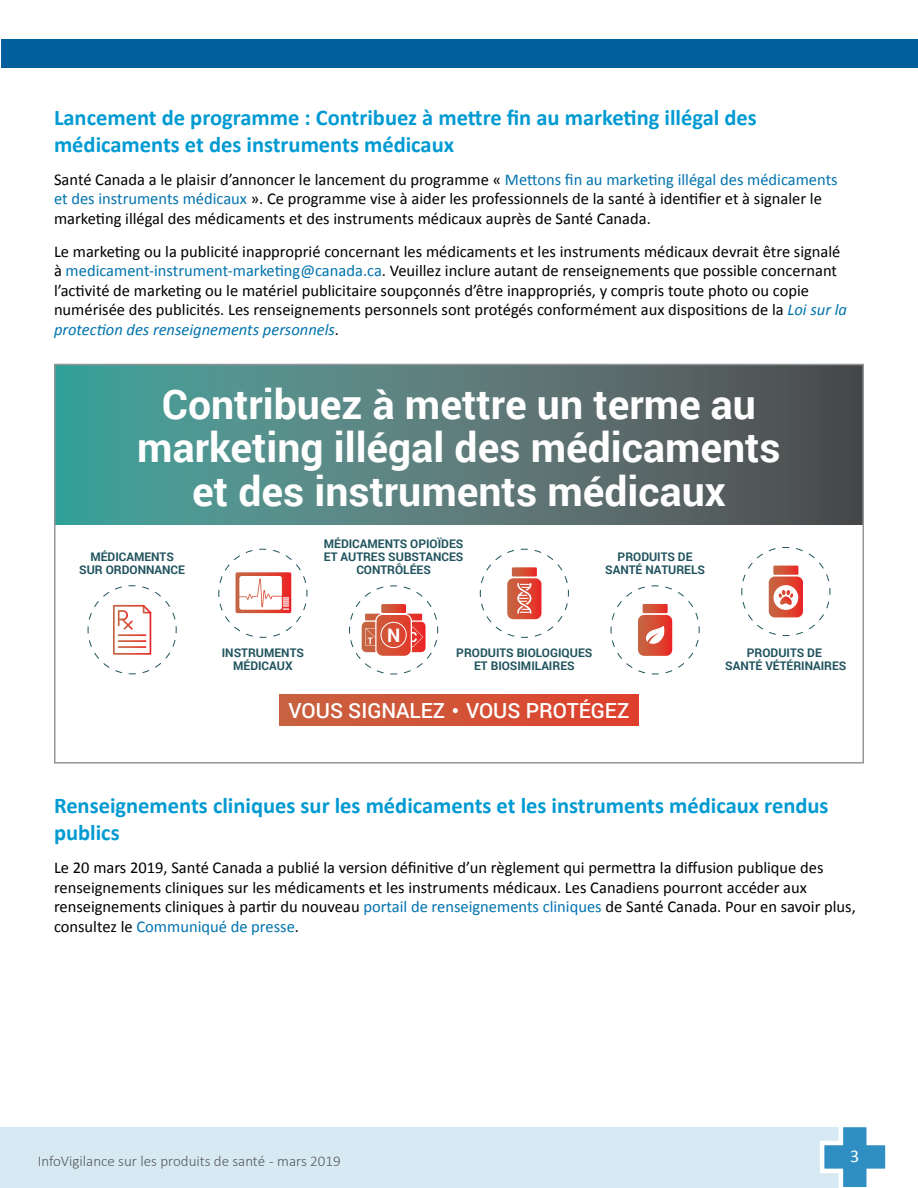
<style>
.page{position:relative;width:918px;height:1188px;background:#fff}
.page>*{position:absolute;margin:0;border:0;box-sizing:border-box;transform-origin:0 0}
.t1{font:700 40.95px/43.7px "Roboto";color:#fff;text-align:center}
.t2{font:700 22.5px/27px "Calibri";color:#009ad3}
.t3{font:500 20.85px "Roboto";color:#fff}
.t4{font:700 18.75px "Roboto";color:#fff}
.t5{font:18px "Calibri";color:#fff}
.t6{font:16.5px/19.5px "Calibri";color:#000}
.t7{font:300 15px "Calibri";color:#58595b}
.t8{font:700 11.85px/13.2px "Roboto";color:#20535e;text-align:center}
.s1{color:#0073ae}
.s2{font-style:italic;color:#0073ae}
</style>
<div class="page">
<div style="left:1px;top:1127px;width:854px;height:61px;background:#d7eaf3"></div>
<hr style="left:0;top:1127px;width:1px;height:61px;background:#d7eaf3">
<svg style="left:820px;top:1127px;width:66px;height:61px"></svg>
<div style="left:1px;top:39px;width:917px;height:29px;background:#005f9c"></div>
<svg style="left:87px;top:585px;width:90px;height:90px"></svg>
<svg style="left:57px;top:367px;width:804px;height:158px;background:#537a78"></svg>
<svg style="left:610px;top:585px;width:90px;height:90px"></svg>
<svg style="left:741px;top:546px;width:90px;height:91px"></svg>
<svg style="left:479px;top:548px;width:90px;height:90px"></svg>
<svg style="left:218px;top:548px;width:90px;height:90px"></svg>
<div style="left:279px;top:694px;width:359px;height:31px;background:linear-gradient(to right,#c76340,#df412d)"></div>
<svg style="left:453px;top:708px;width:5px;height:5px"></svg>
<svg style="left:349px;top:585px;width:90px;height:90px"></svg>
<div style="left:54px;top:364px;width:810px;height:400px;border:2px solid #939598"></div>
<h2 class="t2" style="left:54px;top:104px;width:704px">Lancement de programme : Contribuez à mettre fin au marketing illégal des médicaments et des instruments médicaux</h2>
<p class="t6" style="left:54px;top:170px;width:785px">Santé Canada a le plaisir d’annoncer le lancement du programme « <span class="s1">Mettons fin au marketing illégal des médicaments et des instruments médicaux</span> ». Ce programme vise à aider les professionnels de la santé à identifier et à signaler le marketing illégal des médicaments et des instruments médicaux auprès de Santé Canada.</p>
<p class="t6" style="left:54px;top:242px;width:795px">Le marketing ou la publicité inapproprié concernant les médicaments et les instruments médicaux devrait être signalé à <span class="s1">medicament-instrument-marketing@canada.ca</span>. Veuillez inclure autant de renseignements que possible concernant l’activité de marketing ou le matériel publicitaire soupçonnés d’être inappropriés, y compris toute photo ou copie numérisée des publicités. Les renseignements personnels sont protégés conformément aux dispositions de la <span class="s2">Loi sur la protection des renseignements personnels</span>.</p>
<h1 class="t1" style="left:137px;top:381px;width:645px">Contribuez à mettre un terme au marketing illégal des médicaments et des instruments médicaux</h1>
<p class="t8" style="left:324px;top:537px;width:141px">MÉDICAMENTS OPIOÏDES<br>ET AUTRES SUBSTANCES<br>CONTRÔLÉES</p>
<p class="t8" style="left:79px;top:550px;width:107px">MÉDICAMENTS<br>SUR ORDONNANCE</p>
<p class="t8" style="left:605px;top:549px;width:101px">PRODUITS DE<br>SANTÉ NATURELS</p>
<p class="t4" style="left:387px;top:622px;width:15px">N</p>
<p class="t8" style="left:222px;top:646px;width:84px">INSTRUMENTS<br>MÉDICAUX</p>
<p class="t3" style="left:289px;top:696px;width:342px">VOUS SIGNALEZ VOUS PROTÉGEZ</p>
<p class="t8" style="left:456px;top:646px;width:138px">PRODUITS BIOLOGIQUES<br>ET BIOSIMILAIRES</p>
<p class="t8" style="left:725px;top:646px;width:123px">PRODUITS DE<br>SANTÉ VÉTÉRINAIRES</p>
<h2 class="t2" style="left:54px;top:792px;width:776px">Renseignements cliniques sur les médicaments et les instruments médicaux rendus publics</h2>
<p class="t6" style="left:54px;top:858px;width:803px">Le 20 mars 2019, Santé Canada a publié la version définitive d’un règlement qui permettra la diffusion publique des renseignements cliniques sur les médicaments et les instruments médicaux. Les Canadiens pourront accéder aux renseignements cliniques à partir du nouveau <span class="s1">portail de renseignements cliniques</span> de Santé Canada. Pour en savoir plus, consultez le <span class="s1">Communiqué de presse</span>.</p>
<p class="t7" style="left:38px;top:1152px;width:304px">InfoVigilance sur les produits de santé - mars 2019</p>
<p class="t5" style="left:850px;top:1144px;width:11px">3</p>
</div>
